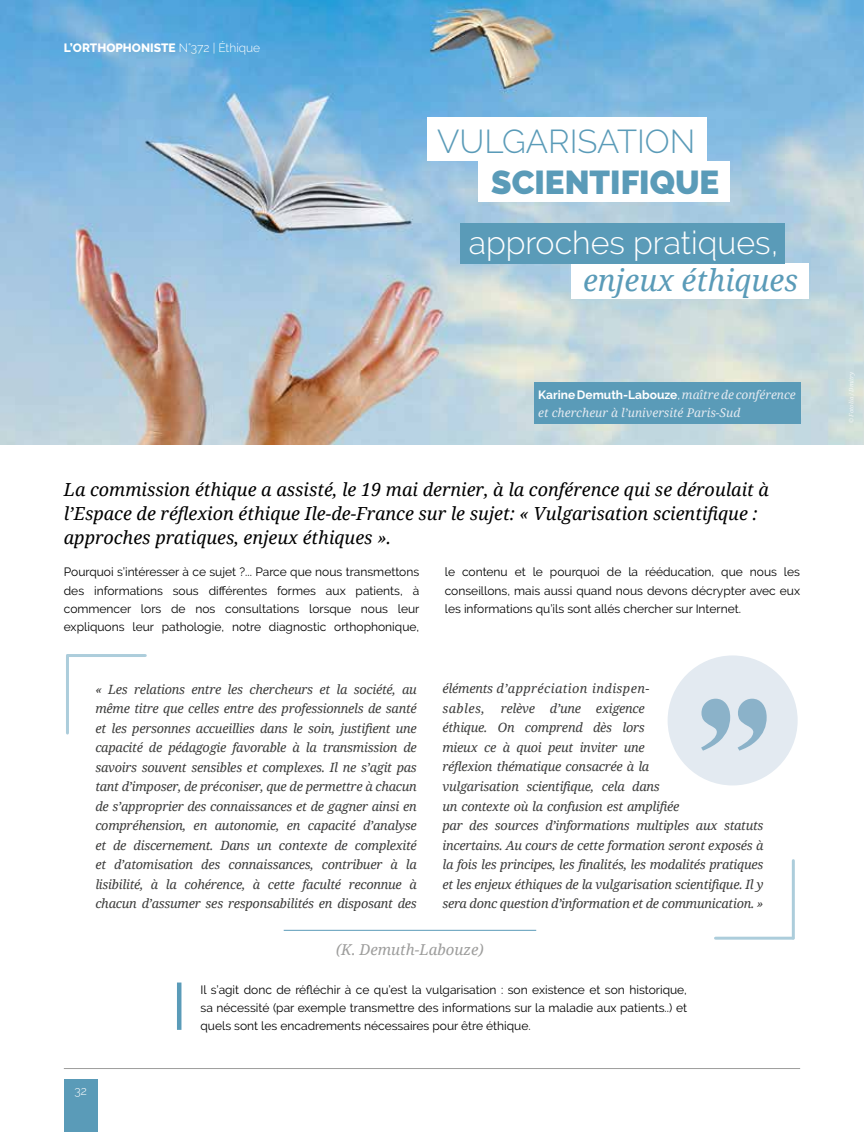
<style>
.page{position:relative;width:864px;height:1132px;background:#fff}
.page>*{position:absolute;margin:0;border:0;box-sizing:border-box;transform-origin:0 0}
.t1{font:188.85px "Engravers";color:#8bb2c9}
.t2{font:300 33px "Raleway";color:#5a9bb8}
.t3{font:900 33px "Raleway";color:#5a9bb8}
.t4{font:300 32.1px "Raleway";color:#fff}
.t5{font:italic 30px "Noto Serif";color:#5a9bb8}
.t6{font:italic 18px/24px "Noto Serif";color:#000}
.t7{font:italic 15px "Noto Serif";color:#9d9d9c}
.t8{font:italic 12.75px/19.5px "Noto Serif";letter-spacing:-.02em;color:#3c3c3b;text-align:justify}
.t9{font:italic 12.75px/19.5px "Noto Serif";letter-spacing:.03em;color:#3c3c3b}
.t10{font:12px/18px "Raleway";color:#000;text-align:justify}
.t11{font:700 12px "Raleway";color:#fff}
.t12{font:italic 12px "Noto Serif";color:#e3eaf1}
.t13{font:800 12px "Raleway";color:#fff}
.t14{font:300 12px "Raleway";color:#fff}
.t15{font:italic 6px "Noto Serif";letter-spacing:.01em;color:#fff}
.s1{font-weight:300}
.s2{font-weight:400}
.s3{font-family:"Noto Serif";font-weight:400;font-style:italic;color:#e3eaf1}
</style>
<div class="page">
<div style="left:64px;top:1079px;width:33px;height:52px;background:#5a9bb8"></div>
<hr style="left:64px;top:1067px;width:735px;height:1px;background:#9d9d9c">
<img style="left:0;top:0;width:863px;height:444px">
<div style="left:533px;top:382px;width:266px;height:41px;background:#5a9bb8"></div>
<hr style="left:177px;top:982px;width:4px;height:47px;background:#5a9bb8">
<hr style="left:66px;top:655px;width:3px;height:77px;background:#5a9bb8">
<hr style="left:68px;top:653px;width:77px;height:3px;background:#5a9bb8">
<hr style="left:791px;top:860px;width:3px;height:77px;background:#5a9bb8">
<hr style="left:715px;top:936px;width:77px;height:3px;background:#5a9bb8">
<hr style="left:283px;top:929px;width:253px;height:1px;background:#5a9bb8">
<div style="left:667px;top:655px;width:130px;height:130px;background:#e3eaf1;border-radius:50%"></div>
<div style="left:571px;top:263px;width:237px;height:36px;background:#fff"></div>
<div style="left:460px;top:223px;width:324px;height:40px;background:#5a9bb8"></div>
<div style="left:427px;top:117px;width:279px;height:44px;background:#fff"></div>
<div style="left:478px;top:161px;width:251px;height:41px;background:#fff"></div>
<p class="t13" style="left:64px;top:41px;width:198px">L’ORTHOPHONISTE <span class="s1">N°372 | Éthique</span></p>
<h2 class="t2" style="left:437px;top:122px;width:259px">VULGARISATION</h2>
<h2 class="t3" style="left:491px;top:163px;width:229px">SCIENTIFIQUE</h2>
<h3 class="t4" style="left:468px;top:223px;width:311px">approches pratiques,</h3>
<h3 class="t5" style="left:583px;top:259px;width:216px">enjeux éthiques</h3>
<p class="t11" style="left:538px;top:388px;width:259px">Karine Demuth-Labouze<span class="s2">,</span><span class="s3">maître de conférence</span></p>
<p class="t12" style="left:538px;top:404px;width:203px">et chercheur à l’université Paris-Sud</p>
<h3 class="t6" style="left:64px;top:476px;width:706px">La commission éthique a assisté, le 19 mai dernier, à la conférence qui se déroulait à l’Espace de réflexion éthique Ile-de-France sur le sujet: « Vulgarisation scientifique : approches pratiques, enjeux éthiques ».</h3>
<p class="t10" style="left:64px;top:563px;width:357px">Pourquoi s’intéresser à ce sujet ?... Parce que nous transmettons des informations sous différentes formes aux patients, à commencer lors de nos consultations lorsque nous leur expliquons leur pathologie, notre diagnostic orthophonique,</p>
<p class="t10" style="left:444px;top:563px;width:357px">le contenu et le pourquoi de la rééducation, que nous les conseillons, mais aussi quand nous devons décrypter avec eux les informations qu’ils sont allés chercher sur Internet.</p>
<p class="t8" style="left:95px;top:678px;width:323px">« Les relations entre les chercheurs et la société, au même titre que celles entre des professionnels de santé et les personnes accueillies dans le soin, justifient une capacité de pédagogie favorable à la transmission de savoirs souvent sensibles et complexes. Il ne s’agit pas tant d’imposer, de préconiser, que de permettre à chacun de s’approprier des connaissances et de gagner ainsi en compréhension, en autonomie, en capacité d’analyse et de discernement. Dans un contexte de complexité et d’atomisation des connaissances, contribuer à la lisibilité, à la cohérence, à cette faculté reconnue à chacun d’assumer ses responsabilités en disposant des</p>
<p class="t9" style="left:442px;top:678px;width:208px">éléments d’appréciation indispen&shy;sables,</p>
<h1 class="t1" style="left:678px;top:652px;width:114px">"</h1>
<p class="t8" style="left:442px;top:698px;width:322px;text-align:left;text-indent:58px">relève d’une exigence<br>éthique. On comprend dès lors<br>mieux ce à quoi peut inviter une<br>réflexion thématique consacrée à la<br>vulgarisation scientifique, cela dans<br>un contexte où la confusion est amplifiée<br>par des sources d’informations multiples aux statuts incertains. Au cours de cette formation seront exposés à la fois les principes, les finalités, les modalités pratiques et les enjeux éthiques de la vulgarisation scientifique. Il y sera donc question d’information et de communication. »</p>
<p class="t7" style="left:336px;top:938px;width:149px">(K. Demuth-Labouze)</p>
<p class="t14" style="left:74px;top:1083px;width:14px">32</p>
<p class="t10" style="left:200px;top:980px;width:488px">Il s’agit donc de réfléchir à ce qu’est la vulgarisation : son existence et son historique, sa nécessité (par exemple transmettre des informations sur la maladie aux patients..) et quels sont les encadrements nécessaires pour être éthique.</p>
<p class="t15" style="left:846px;top:423px;width:54px;rotate:-90deg">© Fotolia / Dmitry</p>
</div>
